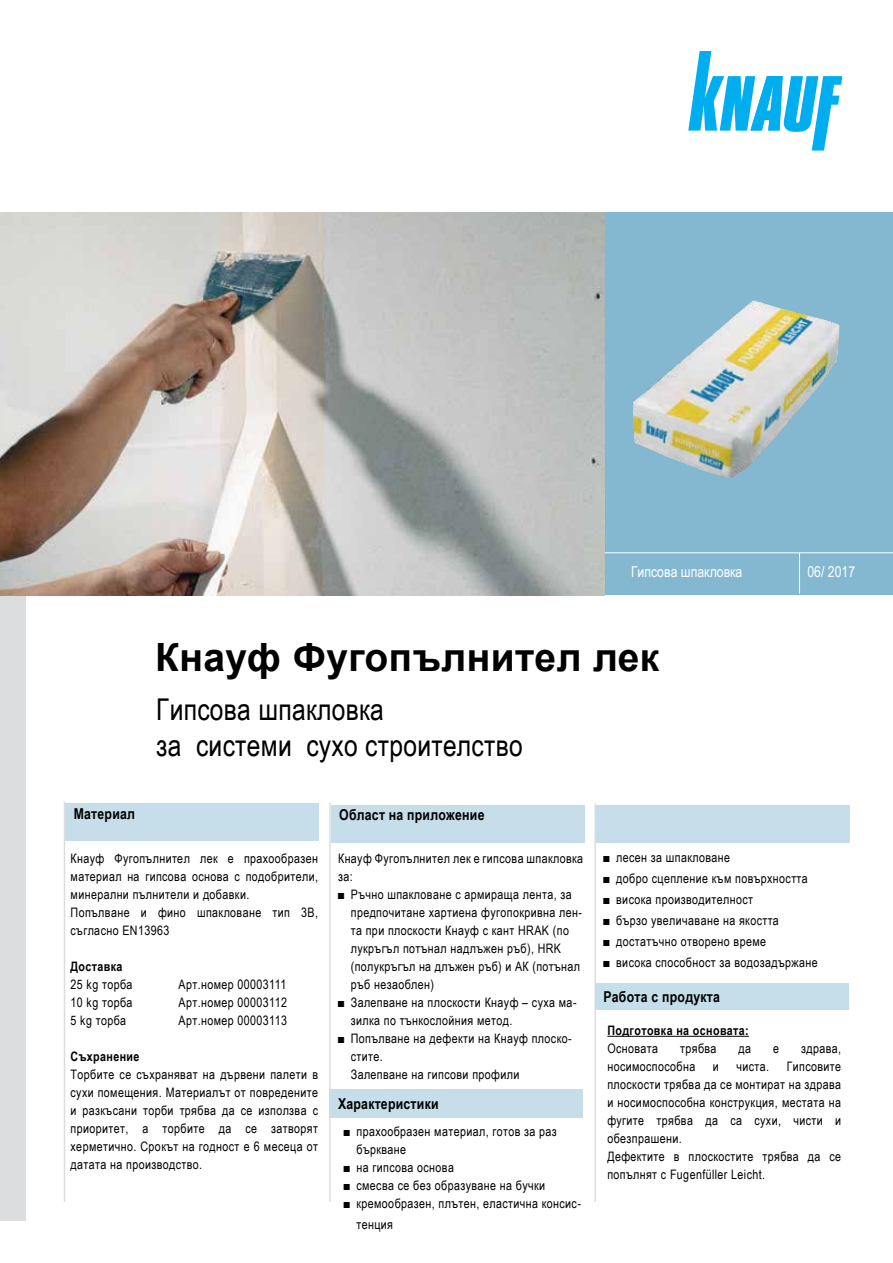
<style>
.page{position:relative;width:893px;height:1263px;background:#fff}
.page>*{position:absolute;margin:0;border:0;box-sizing:border-box;transform-origin:0 0}
.t1{font:700 39px "Arial";letter-spacing:.01em;color:#000}
.t2{font:30px/36px "Arial Narrow";letter-spacing:.01em;color:#000}
.t3{font:700 15px "Arial Narrow";letter-spacing:.015em;color:#000}
.t4{font:15px "Arial Narrow";color:#fff}
.t5{font:13.05px/18px "Arial Narrow";letter-spacing:.03em;color:#000}
.t6{font:700 13.05px "Arial Narrow";letter-spacing:.03em;color:#000}
.t7{font:12px "Arial";color:#fff}
</style>
<div class="page">
<div style="left:604px;top:213px;width:289px;height:382px;background:#83b8d0"></div>
<div style="left:0;top:213px;width:26px;height:1007px;background:#dcddde"></div>
<svg style="left:688px;top:51px;width:154px;height:100px"></svg>
<hr style="left:604px;top:552px;width:289px;height:1px;background:#fff">
<hr style="left:789px;top:553px;width:1px;height:36px;background:#fff">
<img style="left:0;top:213px;width:604px;height:382px">
<hr style="left:799px;top:553px;width:1px;height:40px;background:#fff">
<div style="left:65px;top:804px;width:254px;height:37px;background:#c6deea"></div>
<hr style="left:64px;top:801px;width:1px;height:401px;background:#dcddde">
<hr style="left:329px;top:803px;width:2px;height:399px;background:#dcddde">
<hr style="left:594px;top:803px;width:2px;height:399px;background:#dcddde">
<div style="left:331px;top:805px;width:253px;height:37px;background:#c6deea"></div>
<div style="left:596px;top:805px;width:254px;height:37px;background:#c6deea"></div>
<div style="left:330px;top:1089px;width:253px;height:28px;background:#c6deea"></div>
<hr style="left:607px;top:1036px;width:142px;height:1px;background:#000">
<div style="left:595px;top:984px;width:254px;height:26px;background:#c6deea"></div>
<img style="left:632px;top:300px;width:208px;height:179px">
<p class="t4" style="left:618px;top:560px;width:126px">■ Гипсова шпакловка</p>
<p class="t4" style="left:807px;top:560px;width:49px">06/ 2017</p>
<p class="t7" style="left:626px;top:567px;width:129px">Система за шпакловка</p>
<p class="t7" style="left:824px;top:567px;width:48px">01/ 2015</p>
<h1 class="t1" style="left:155px;top:631px;width:506px">Кнауф Фугопълнител лек</h1>
<h2 class="t2" style="left:156px;top:690px;width:368px">Гипсова шпакловка<br>за системи сухо строителство</h2>
<p class="t3" style="left:74px;top:802px;width:63px">Материал</p>
<p class="t3" style="left:339px;top:803px;width:147px">Област на приложение</p>
<p class="t5" style="left:338px;top:849px;width:247px">Кнауф Фугопълнител лек е гипсова шпакловка за:</p>
<p class="t5" style="left:351px;top:885px;width:233px;text-indent:-13px">■ Ръчно шпакловане с армираща лента, за предпочитане хартиена фугопокривна лен&shy;та при плоскости Кнауф с кант HRAK (по лукръгъл потънал надлъжен ръб), HRK (полукръгъл на длъжен ръб) и АК (потънал ръб незаоблен)</p>
<p class="t5" style="left:351px;top:993px;width:227px;text-indent:-13px">■ Залепване на плоскости Кнауф – суха ма&shy;зилка по тънкослойния метод.</p>
<p class="t5" style="left:351px;top:1029px;width:222px;text-indent:-13px">■ Попълване на дефекти на Кнауф плоско&shy;стите.</p>
<p class="t5" style="left:338px;top:1065px;width:183px">■ Залепване на гипсови профили</p>
<p class="t5" style="left:71px;top:849px;width:249px">Кнауф Фугопълнител лек е прахообразен материал на гипсова основа с подобрители, минерални пълнители и добавки.<br>Попълване и фино шпакловане тип 3В, съгласно EN13963</p>
<p class="t6" style="left:71px;top:956px;width:53px">Доставка</p>
<p class="t5" style="left:71px;top:975px;width:63px">25 kg торба</p>
<p class="t5" style="left:179px;top:975px;width:109px">Арт.номер 00003111</p>
<p class="t5" style="left:71px;top:993px;width:63px">10 kg торба</p>
<p class="t5" style="left:179px;top:993px;width:110px">Арт.номер 00003112</p>
<p class="t5" style="left:71px;top:1011px;width:57px">5 kg торба</p>
<p class="t5" style="left:179px;top:1011px;width:110px">Арт.номер 00003113</p>
<p class="t6" style="left:71px;top:1046px;width:70px">Съхранение</p>
<p class="t5" style="left:71px;top:1065px;width:249px;text-align:justify">Торбите се съхраняват на дървени палети в сухи помещения. Материалът от повредените и разкъсани торби трябва да се използва с приоритет, а торбите да се затворят херметично. Срокът на годност е 6 месеца от датата на производство.</p>
<p class="t3" style="left:338px;top:1092px;width:102px">Характеристики</p>
<p class="t5" style="left:356px;top:1122px;width:202px;text-indent:-13px">■ прахообразен материал, готов за раз бъркване</p>
<p class="t5" style="left:344px;top:1158px;width:112px">■ на гипсова основа</p>
<p class="t5" style="left:344px;top:1176px;width:203px">■ смесва се без образуване на бучки</p>
<p class="t5" style="left:356px;top:1192px;width:226px;line-height:21px;text-indent:-13px">■ кремообразен, плътен, еластична консис&shy;тенция</p>
<p class="t5" style="left:603px;top:847px;width:128px">■ лесен за шпакловане</p>
<p class="t5" style="left:603px;top:868px;width:206px">■ добро сцепление към повърхността</p>
<p class="t5" style="left:603px;top:889px;width:151px">■ висока производителност</p>
<p class="t5" style="left:603px;top:910px;width:177px">■ бързо увеличаване на якостта</p>
<p class="t5" style="left:603px;top:931px;width:164px">■ достатъчно отворено време</p>
<p class="t5" style="left:603px;top:952px;width:216px">■ висока способност за водозадържане</p>
<p class="t3" style="left:603px;top:986px;width:118px">Работа с продукта</p>
<p class="t6" style="left:607px;top:1020px;width:143px">Подготовка на основата:</p>
<p class="t5" style="left:607px;top:1039px;width:52px">Основата</p>
<p class="t5" style="left:680px;top:1039px;width:38px">трябва</p>
<p class="t5" style="left:739px;top:1039px;width:14px">да</p>
<p class="t5" style="left:773px;top:1039px;width:7px">е</p>
<p class="t5" style="left:801px;top:1039px;width:41px">здрава,</p>
<p class="t5" style="left:607px;top:1057px;width:89px">носимоспособна</p>
<p class="t5" style="left:713px;top:1057px;width:7px">и</p>
<p class="t5" style="left:736px;top:1057px;width:34px">чиста.</p>
<p class="t5" style="left:607px;top:1057px;width:235px;text-indent:179px">Гипсовите плоскости трябва да се монтират на здрава и носимоспособна конструкция, местата на фугите трябва да са сухи, чисти и обезпрашени.<br>Дефектите в плоскостите трябва да се попълнят с Fugenfüller Leicht.</p>
</div>
